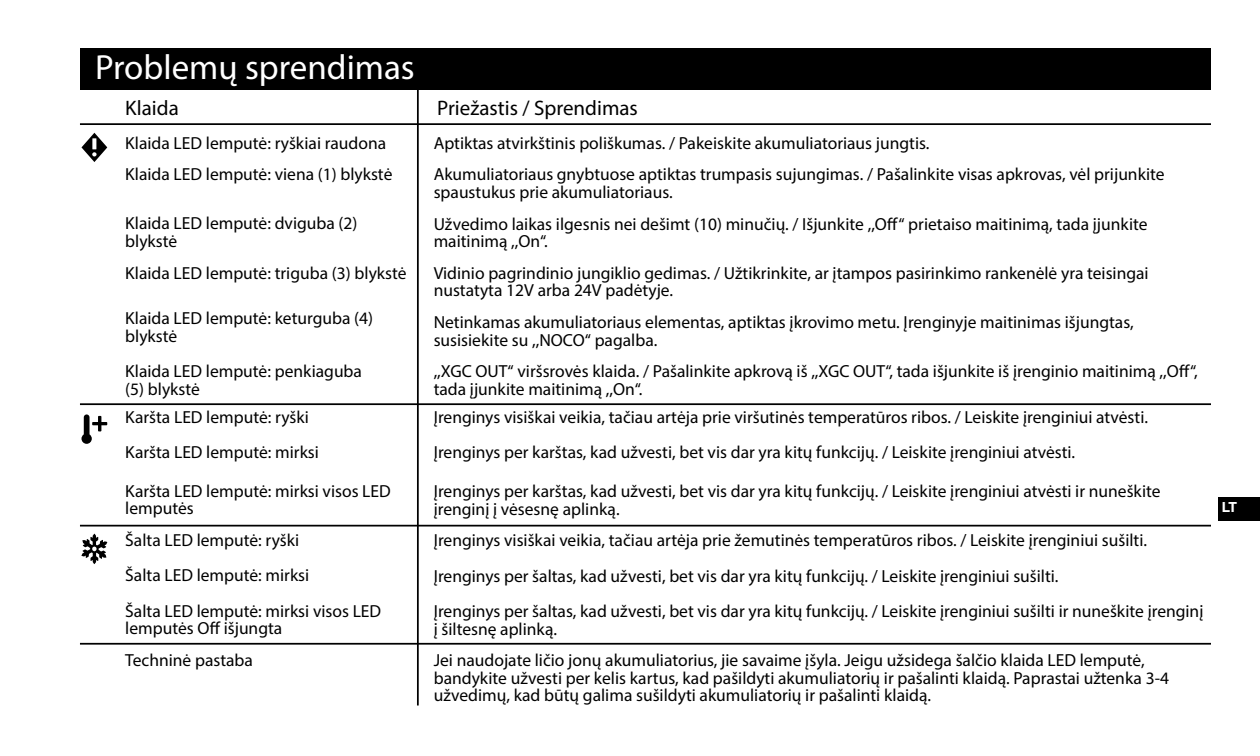
<style>
.page{position:relative;width:1260px;height:756px;background:#fff}
.page>*{position:absolute;margin:0;border:0;box-sizing:border-box;transform-origin:0 0}
.t1{font:35px "Myriad Pro";color:#fff}
.t2{font:21px "Myriad Pro";color:#000}
.t3{font:17.5px/31.5px "Myriad Pro";color:#000}
.t4{font:700 14px "Helvetica Neue LT Std";color:#fff}
</style>
<div class="page">
<div style="left:1218px;top:497px;width:42px;height:24px;background:#000"></div>
<hr style="left:80px;top:123px;width:1131px;height:2px;background:#000">
<hr style="left:80px;top:403px;width:1131px;height:2px;background:#000">
<hr style="left:80px;top:525px;width:1131px;height:2px;background:#000">
<hr style="left:417px;top:87px;width:2px;height:619px;background:#000">
<div style="left:80px;top:49px;width:1131px;height:41px;background:#000"></div>
<svg style="left:81px;top:414px;width:26px;height:30px"></svg>
<svg style="left:81px;top:534px;width:26px;height:30px"></svg>
<svg style="left:81px;top:133px;width:26px;height:29px"></svg>
<hr style="left:80px;top:643px;width:1131px;height:2px;background:#000">
<h1 class="t1" style="left:95px;top:46px;width:321px">Problemų sprendimas</h1>
<p class="t2" style="left:125px;top:95px;width:55px">Klaida</p>
<p class="t2" style="left:437px;top:95px;width:202px">Priežastis / Sprendimas</p>
<p class="t3" style="left:125px;top:127px;width:269px">Klaida LED lemputė: ryškiai raudona<br>Klaida LED lemputė: viena (1) blykstė</p>
<p class="t3" style="left:125px;top:214px;width:234px;line-height:17.5px">Klaida LED lemputė: dviguba (2) blykstė</p>
<p class="t3" style="left:125px;top:257px;width:283px">Klaida LED lemputė: triguba (3) blykstė</p>
<p class="t3" style="left:125px;top:310px;width:249px;line-height:17.5px">Klaida LED lemputė: keturguba (4) blykstė</p>
<p class="t3" style="left:125px;top:362px;width:238px;line-height:17.5px">Klaida LED lemputė: penkiaguba (5) blykstė</p>
<p class="t3" style="left:125px;top:399px;width:195px;line-height:35px">Karšta LED lemputė: ryški<br>Karšta LED lemputė: mirksi</p>
<p class="t3" style="left:125px;top:482px;width:267px;line-height:17.5px">Karšta LED lemputė: mirksi visos LED lemputės</p>
<p class="t3" style="left:125px;top:522px;width:257px;line-height:35.4px">Šalta LED lemputė: ryški<br>Šalta LED lemputė: mirksi<br>Šalta LED lemputė: mirksi visos LED</p>
<p class="t3" style="left:125px;top:612px;width:159px">lemputės Off išjungta<br>Techninė pastaba</p>
<p class="t3" style="left:434px;top:127px;width:733px">Aptiktas atvirkštinis poliškumas. / Pakeiskite akumuliatoriaus jungtis.<br>Akumuliatoriaus gnybtuose aptiktas trumpasis sujungimas. / Pašalinkite visas apkrovas, vėl prijunkite</p>
<p class="t3" style="left:434px;top:176px;width:715px">spaustukus prie akumuliatoriaus.<br>Užvedimo laikas ilgesnis nei dešimt (10) minučių. / Išjunkite ,,Off“ prietaiso maitinimą, tada įjunkite</p>
<p class="t3" style="left:434px;top:225px;width:717px">maitinimą ,,On“.<br>Vidinio pagrindinio jungiklio gedimas. / Užtikrinkite, ar įtampos pasirinkimo rankenėlė yra teisingai</p>
<p class="t3" style="left:434px;top:275px;width:702px">nustatyta 12V arba 24V padėtyje.<br>Netinkamas akumuliatoriaus elementas, aptiktas įkrovimo metu. Įrenginyje maitinimas išjungtas,</p>
<p class="t3" style="left:434px;top:324px;width:766px">susisiekite su ,,NOCO“ pagalba.<br>,,XGC OUT“ viršsrovės klaida. / Pašalinkite apkrovą iš ,,XGC OUT“, tada išjunkite iš įrenginio maitinimą ,,Off“,</p>
<p class="t3" style="left:434px;top:375px;width:716px;line-height:28px">tada įjunkite maitinimą ,,On“.<br>Įrenginys visiškai veikia, tačiau artėja prie viršutinės temperatūros ribos. / Leiskite įrenginiui atvėsti.</p>
<p class="t3" style="left:434px;top:437px;width:643px">Įrenginys per karštas, kad užvesti, bet vis dar yra kitų funkcijų. / Leiskite įrenginiui atvėsti.</p>
<p class="t3" style="left:434px;top:482px;width:728px;line-height:17.5px">Įrenginys per karštas, kad užvesti, bet vis dar yra kitų funkcijų. / Leiskite įrenginiui atvėsti ir nuneškite įrenginį į vėsesnę aplinką.</p>
<p class="t3" style="left:434px;top:523px;width:771px;line-height:35.4px">Įrenginys visiškai veikia, tačiau artėja prie žemutinės temperatūros ribos. / Leiskite įrenginiui sušilti.<br>Įrenginys per šaltas, kad užvesti, bet vis dar yra kitų funkcijų. / Leiskite įrenginiui sušilti.<br>Įrenginys per šaltas, kad užvesti, bet vis dar yra kitų funkcijų. / Leiskite įrenginiui sušilti ir nuneškite įrenginį</p>
<p class="t3" style="left:434px;top:613px;width:713px">į šiltesnę aplinką.<br>Jei naudojate ličio jonų akumuliatorius, jie savaime įšyla. Jeigu užsidega šalčio klaida LED lemputė,</p>
<p class="t3" style="left:434px;top:669px;width:737px;line-height:17.5px">bandykite užvesti per kelis kartus, kad pašildyti akumuliatorių ir pašalinti klaidą. Paprastai užtenka 3-4 užvedimų, kad būtų galima sušildyti akumuliatorių ir pašalinti klaidą.</p>
<p class="t4" style="left:1222px;top:498px;width:17px">LT</p>
</div>
